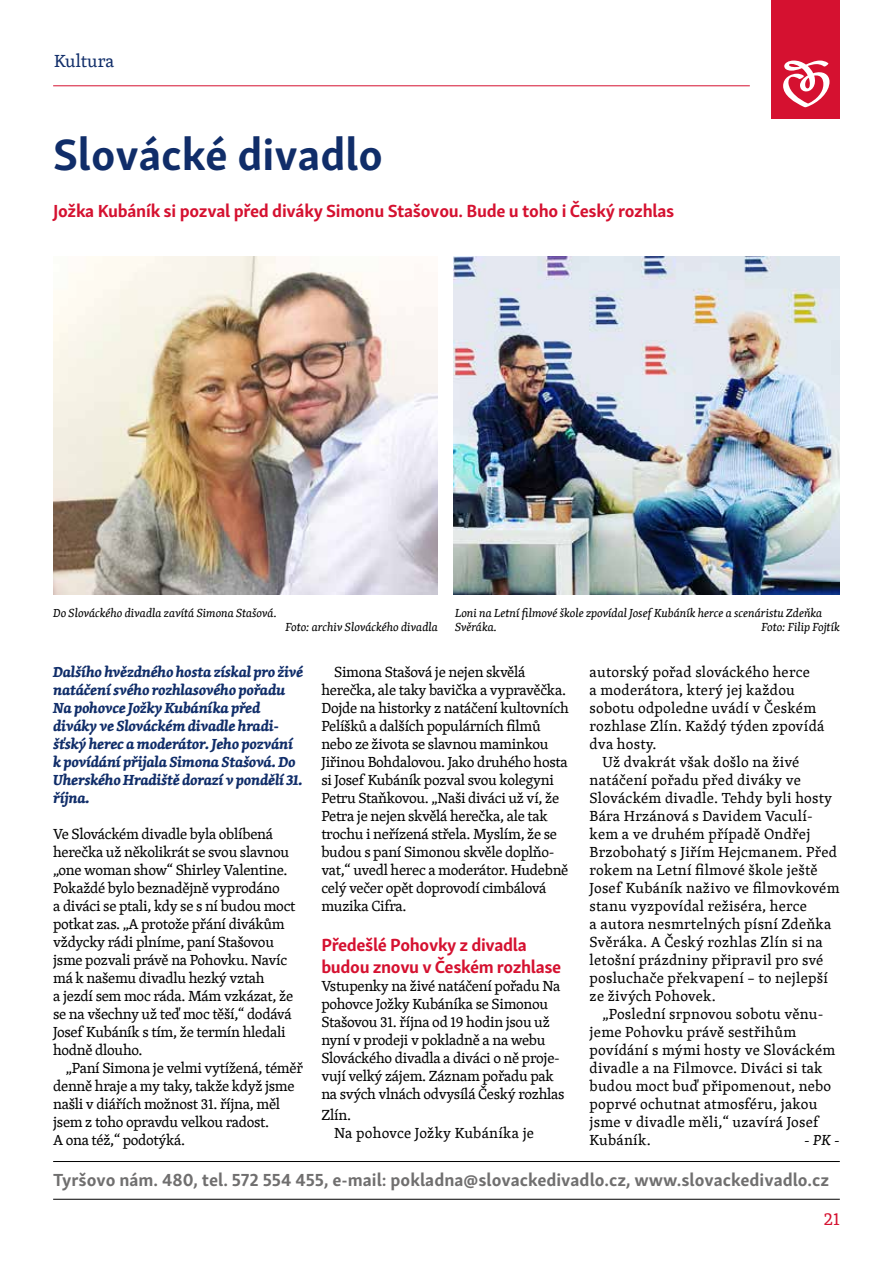
<style>
.page{position:relative;width:893px;height:1263px;background:#fff}
.page>*{position:absolute;margin:0;border:0;box-sizing:border-box;transform-origin:0 0}
.t1{font:700 45px "Skolar Sans Latn";color:#102d69}
.t2{font:700 18px/21.6px "Skolar Sans Latn";letter-spacing:-.02em;color:#d51130}
.t3{font:700 18px "Skolar Sans Latn";color:#706f6f}
.t4{font:18px "Skolar Latin";color:#102d69}
.t5{font:18px "Skolar Latin";color:#d51130}
.t6{font:15px/18px "Skolar Latin";letter-spacing:-.02em;color:#000}
.t7{font:15px/18px "Skolar Latin";letter-spacing:.015em;color:#000}
.t8{font:italic 700 15px/18px "Skolar Latin";letter-spacing:-.02em;color:#102d69}
.t9{font:italic 15px "Skolar Latin";color:#000}
.t10{font:italic 12px/14.4px "Skolar Latin";color:#000}
</style>
<div class="page">
<hr style="left:53px;top:86px;width:697px;height:1px;background:#d51130">
<div style="left:772px;top:0;width:68px;height:119px;background:#d51130"></div>
<svg style="left:783px;top:61px;width:47px;height:46px"></svg>
<hr style="left:53px;top:1199px;width:787px;height:1px;background:#000">
<img style="left:53px;top:256px;width:385px;height:338px">
<img style="left:454px;top:256px;width:386px;height:338px">
<hr style="left:53px;top:1161px;width:787px;height:1px;background:#000">
<p class="t4" style="left:54px;top:47px;width:62px">Kultura</p>
<h1 class="t1" style="left:53px;top:118px;width:331px">Slovácké divadlo</h1>
<p class="t2" style="left:53px;top:198px;width:623px">Jožka Kubáník si pozval před diváky Simonu Stašovou. Bude u toho i Český rozhlas</p>
<p class="t10" style="left:53px;top:605px;width:225px">Do Slováckého divadla zavítá Simona Stašová.</p>
<p class="t10" style="left:286px;top:619px;width:154px">Foto: archiv Slováckého divadla</p>
<p class="t10" style="left:455px;top:605px;width:369px">Loni na Letní filmové škole zpovídal Josef Kubáník herce a scenáristu Zdeňka<br>Svěráka.</p>
<p class="t10" style="left:762px;top:619px;width:80px">Foto: Filip Fojtík</p>
<p class="t8" style="left:53px;top:662px;width:252px">Dalšího hvězdného hosta získal pro živé natáčení svého rozhlasového pořadu Na pohovce Jožky Kubáníka před diváky ve Slováckém divadle hradi&shy;šťský herec a moderátor. Jeho pozvání k povídání přijala Simona Stašová. Do Uherského Hradiště dorazí v pondělí 31. října.</p>
<p class="t6" style="left:53px;top:824px;width:244px">Ve Slováckém divadle byla oblíbená herečka už několikrát se svou slavnou „one woman show“ Shirley Valentine.<br>Pokaždé bylo beznadějně vyprodáno<br>a diváci se ptali, kdy se s ní budou moct potkat zas. „A protože přání divákům vždycky rádi plníme, paní Stašovou jsme pozvali právě na Pohovku. Navíc má k našemu divadlu hezký vztah<br>a jezdí sem moc ráda. Mám vzkázat, že se na všechny už teď moc těší,“ dodává Josef Kubáník s tím, že termín hledali hodně dlouho.</p>
<p class="t6" style="left:53px;top:1058px;width:251px;text-indent:13px">„Paní Simona je velmi vytížená, téměř denně hraje a my taky, takže když jsme našli v diářích možnost 31. října, měl jsem z toho opravdu velkou radost.<br>A ona též,“ podotýká.</p>
<p class="t6" style="left:321px;top:663px;width:249px;text-indent:13px">Simona Stašová je nejen skvělá herečka, ale taky bavička a vypravěčka.<br>Dojde na historky z natáčení kultovních Pelíšků a dalších populárních filmů nebo ze života se slavnou maminkou Jiřinou Bohdalovou. Jako druhého hosta si Josef Kubáník pozval svou kolegyni Petru Staňkovou. „Naši diváci už ví, že Petra je nejen skvělá herečka, ale tak trochu i neřízená střela. Myslím, že se budou s paní Simonou skvěle doplňo&shy;vat,“ uvedl herec a moderátor. Hudebně celý večer opět doprovodí cimbálová muzika Cifra.</p>
<p class="t2" style="left:321px;top:932px;width:241px">Předešlé Pohovky z divadla budou znovu v Českém rozhlase</p>
<p class="t6" style="left:321px;top:976px;width:245px">Vstupenky na živé natáčení pořadu Na pohovce Jožky Kubáníka se Simonou Stašovou 31. října od 19 hodin jsou už nyní v prodeji v pokladně a na webu Slováckého divadla a diváci o ně proje&shy;vují velký zájem. Záznam pořadu pak na svých vlnách odvysílá Český rozhlas</p>
<p class="t7" style="left:334px;top:1106px;width:202px;text-indent:-13px">Zlín.<br>Na pohovce Jožky Kubáníka je</p>
<p class="t7" style="left:590px;top:662px;width:222px">autorský pořad slováckého herce</p>
<p class="t7" style="left:590px;top:680px;width:207px">a moderátora, který jej každou</p>
<p class="t7" style="left:590px;top:698px;width:228px">sobotu odpoledne uvádí v Českém</p>
<p class="t7" style="left:590px;top:716px;width:236px">rozhlase Zlín. Každý týden zpovídá</p>
<p class="t7" style="left:590px;top:734px;width:69px">dva hosty.</p>
<p class="t7" style="left:602px;top:752px;width:199px">Už dvakrát však došlo na živé</p>
<p class="t7" style="left:590px;top:770px;width:213px">natáčení pořadu před diváky ve</p>
<p class="t7" style="left:590px;top:788px;width:244px">Slováckém divadle. Tehdy byli hosty</p>
<p class="t7" style="left:590px;top:806px;width:225px">Bára Hrzánová s Davidem Vaculí-</p>
<p class="t7" style="left:590px;top:824px;width:222px">kem a ve druhém případě Ondřej</p>
<p class="t7" style="left:590px;top:842px;width:249px">Brzobohatý s Jiřím Hejcmanem. Před</p>
<p class="t7" style="left:590px;top:860px;width:230px">rokem na Letní filmové škole ještě</p>
<p class="t7" style="left:590px;top:878px;width:251px">Josef Kubáník naživo ve filmovkovém</p>
<p class="t7" style="left:590px;top:896px;width:219px">stanu vyzpovídal režiséra, herce</p>
<p class="t7" style="left:590px;top:914px;width:243px">a autora nesmrtelných písní Zdeňka</p>
<p class="t7" style="left:590px;top:932px;width:235px">Svěráka. A Český rozhlas Zlín si na</p>
<p class="t7" style="left:590px;top:950px;width:235px">letošní prázdniny připravil pro své</p>
<p class="t7" style="left:590px;top:968px;width:240px">posluchače překvapení – to nejlepší</p>
<p class="t7" style="left:590px;top:986px;width:128px">ze živých Pohovek.</p>
<p class="t7" style="left:602px;top:1004px;width:223px">„Poslední srpnovou sobotu věnu-</p>
<p class="t7" style="left:590px;top:1022px;width:208px">jeme Pohovku právě sestřihům</p>
<p class="t7" style="left:590px;top:1040px;width:247px">povídání s mými hosty ve Slováckém</p>
<p class="t7" style="left:590px;top:1058px;width:235px">divadle a na Filmovce. Diváci si tak</p>
<p class="t7" style="left:590px;top:1076px;width:243px">budou moct buď připomenout, nebo</p>
<p class="t7" style="left:590px;top:1094px;width:230px">poprvé ochutnat atmosféru, jakou</p>
<p class="t7" style="left:590px;top:1112px;width:230px">jsme v divadle měli,“ uzavírá Josef</p>
<p class="t7" style="left:590px;top:1130px;width:63px">Kubáník.</p>
<p class="t9" style="left:804px;top:1129px;width:37px">- PK -</p>
<p class="t3" style="left:53px;top:1165px;width:778px">Tyršovo nám. 480, tel. 572 554 455, e-mail: pokladna@slovackedivadlo.cz, www.slovackedivadlo.cz</p>
<p class="t5" style="left:824px;top:1206px;width:18px">21</p>
</div>
